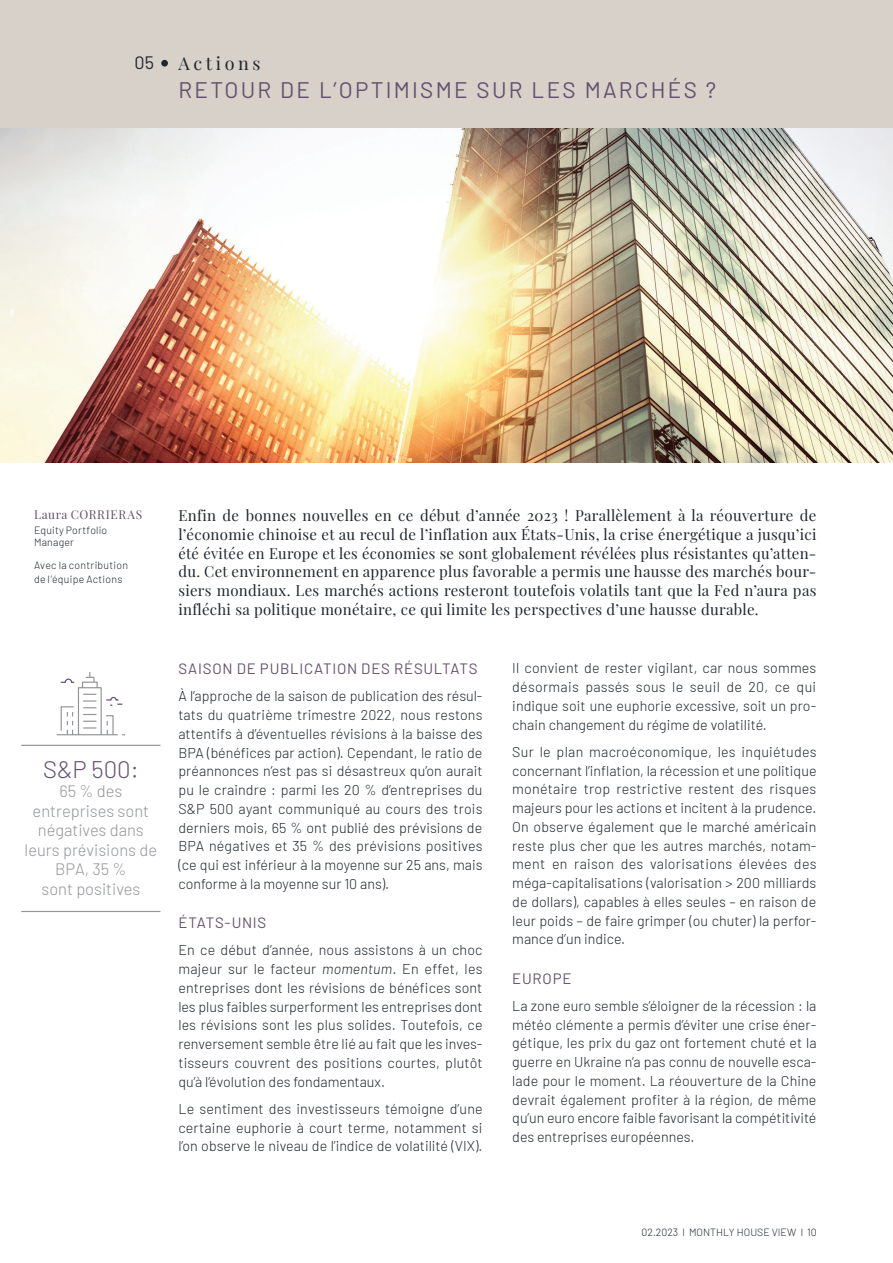
<style>
.page{position:relative;width:893px;height:1263px;background:#fff}
.page>*{position:absolute;margin:0;border:0;box-sizing:border-box;transform-origin:0 0}
.t1{font:300 24px "Barlow";color:#63506c}
.Sous_titre_IN{font:22.5px "Barlow";letter-spacing:.1em;color:#63506c}
.Titre_IN{font:18px "Playfair Display";letter-spacing:.2em;color:#1f262d}
.puce_sommaire{font:18px "Barlow";color:#1f262d}
.t2{font:300 16.5px/19.5px "Barlow";color:#939598;text-align:center}
.Amorce_partie{font:15px/18.8px "Playfair Display";letter-spacing:.02em;color:#1f262d;text-align:justify}
.Sous_titre_texte{font:15px "Barlow";letter-spacing:.05em;color:#63506c}
.Body_texte{font:300 14.25px/18.8px "Barlow";color:#1f262d;text-align:justify}
.t3{font:12px "Playfair Display";letter-spacing:.05em;color:#63506c}
.t4{font:300 10.5px/12px "Barlow";letter-spacing:.02em;color:#1f262d}
.t5{font:300 10.5px "Barlow";color:#1f262d}
.s1{font-style:italic}
</style>
<div class="page">
<img style="left:0;top:128px;width:893px;height:334px">
<hr style="left:21px;top:745px;width:140px;height:1px;background:#939598">
<hr style="left:21px;top:911px;width:140px;height:1px;background:#939598">
<hr style="left:57px;top:734px;width:61px;height:1px;background:#939598">
<svg style="left:60px;top:672px;width:65px;height:64px"></svg>
<div style="left:0;top:0;width:893px;height:128px;background:#d7d1ca"></div>
<div style="left:161px;top:60px;width:7px;height:7px;background:#1f262d;border-radius:50%"></div>
<p class="puce_sommaire" style="left:135px;top:50px;width:21px">05</p>
<p class="Titre_IN" style="left:179px;top:49px;width:83px">Actions</p>
<p class="Sous_titre_IN" style="left:179px;top:74px;width:539px">RETOUR DE L’OPTIMISME SUR LES MARCHÉS ?</p>
<p class="t3" style="left:34px;top:505px;width:110px">Laura CORRIERAS</p>
<p class="t4" style="left:34px;top:523px;width:75px">Equity Portfolio<br>Manager</p>
<p class="t4" style="left:34px;top:558px;width:96px;line-height:13.5px">Avec la contribution de l’équipe Actions</p>
<p class="t1" style="left:43px;top:752px;width:97px">S&amp;P 500:</p>
<p class="t2" style="left:25px;top:780px;width:134px">65 % des entreprises sont négatives dans leurs prévisions de<br>BPA, 35 %<br>sont positives</p>
<p class="Amorce_partie" style="left:178px;top:505px;width:640px">Enfin de bonnes nouvelles en ce début d’année 2023 ! Parallèlement à la réouverture de l’économie chinoise et au recul de l’inflation aux États-Unis, la crise énergétique a jusqu’ici été évitée en Europe et les économies se sont globalement révélées plus résistantes qu’atten&shy;du. Cet environnement en apparence plus favorable a permis une hausse des marchés bour&shy;siers mondiaux. Les marchés actions resteront toutefois volatils tant que la Fed n’aura pas infléchi sa politique monétaire, ce qui limite les perspectives d’une hausse durable.</p>
<p class="Sous_titre_texte" style="left:178px;top:658px;width:301px">SAISON DE PUBLICATION DES RÉSULTATS</p>
<p class="Body_texte" style="left:178px;top:686px;width:306px">À l’approche de la saison de publication des résul&shy;tats du quatrième trimestre 2022, nous restons attentifs à d’éventuelles révisions à la baisse des BPA (bénéfices par action). Cependant, le ratio de préannonces n’est pas si désastreux qu’on aurait pu le craindre : parmi les 20 % d’entreprises du S&amp;P 500 ayant communiqué au cours des trois derniers mois, 65 % ont publié des prévisions de BPA négatives et 35 % des prévisions positives (ce qui est inférieur à la moyenne sur 25 ans, mais conforme à la moyenne sur 10 ans).</p>
<p class="Sous_titre_texte" style="left:178px;top:912px;width:90px">ÉTATS-UNIS</p>
<p class="Body_texte" style="left:178px;top:940px;width:306px">En ce début d’année, nous assistons à un choc majeur sur le facteur <span class="s1">momentum</span>. En effet, les entreprises dont les révisions de bénéfices sont les plus faibles surperforment les entreprises dont les révisions sont les plus solides. Toutefois, ce renversement semble être lié au fait que les inves&shy;tisseurs couvrent des positions courtes, plutôt qu’à l’évolution des fondamentaux.</p>
<p class="Body_texte" style="left:178px;top:1098px;width:306px">Le sentiment des investisseurs témoigne d’une certaine euphorie à court terme, notamment si l’on observe le niveau de l’indice de volatilité (VIX).</p>
<p class="Body_texte" style="left:512px;top:658px;width:306px">Il convient de rester vigilant, car nous sommes désormais passés sous le seuil de 20, ce qui indique soit une euphorie excessive, soit un pro&shy;chain changement du régime de volatilité.</p>
<p class="Body_texte" style="left:512px;top:741px;width:306px">Sur le plan macroéconomique, les inquiétudes concernant l’inflation, la récession et une politique monétaire trop restrictive restent des risques majeurs pour les actions et incitent à la prudence.<br>On observe également que le marché américain reste plus cher que les autres marchés, notam&shy;ment en raison des valorisations élevées des méga-capitalisations (valorisation &gt; 200 milliards de dollars), capables à elles seules – en raison de leur poids – de faire grimper (ou chuter) la perfor&shy;mance d’un indice.</p>
<p class="Sous_titre_texte" style="left:512px;top:967px;width:61px">EUROPE</p>
<p class="Body_texte" style="left:512px;top:995px;width:306px">La zone euro semble s’éloigner de la récession : la météo clémente a permis d’éviter une crise éner&shy;gétique, les prix du gaz ont fortement chuté et la guerre en Ukraine n’a pas connu de nouvelle esca&shy;lade pour le moment. La réouverture de la Chine devrait également profiter à la région, de même qu’un euro encore faible favorisant la compétitivité des entreprises européennes.</p>
<p class="t5" style="left:642px;top:1225px;width:177px">02.2023 l MONTHLY HOUSE VIEW l 10</p>
</div>
